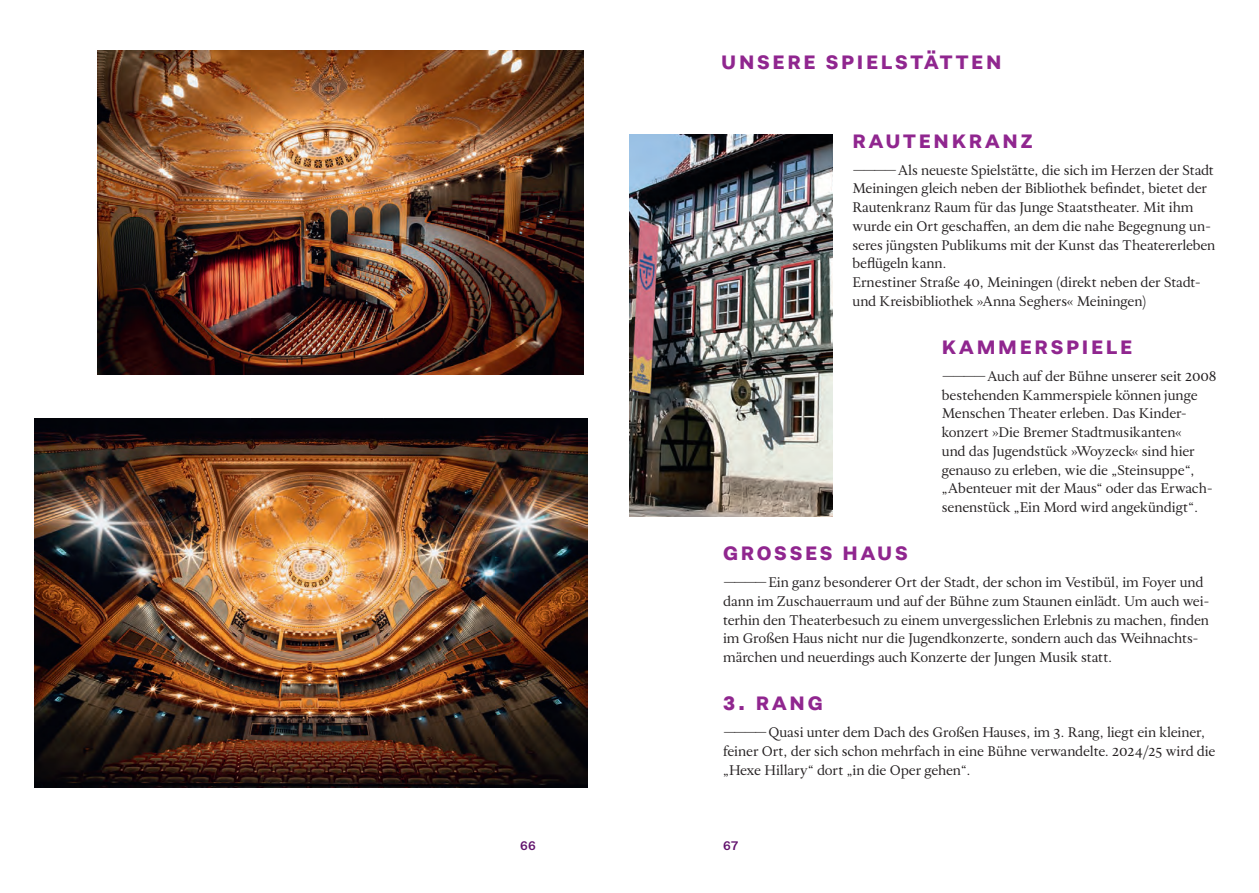
<style>
.page{position:relative;width:1259px;height:893px;background:#fff}
.page>*{position:absolute;margin:0;border:0;box-sizing:border-box;transform-origin:0 0}
.t1{font:800 22.5px "Allrounder Grotesk";letter-spacing:.12em;color:#90268f}
.t2{font:13.5px/18.8px "Allrounder Antiqua";letter-spacing:-.01em;color:#231f20}
.t3{font:700 12px "Allrounder Grotesk";color:#61116c}
</style>
<div class="page">
<img style="left:629px;top:134px;width:203px;height:383px">
<img style="left:98px;top:50px;width:486px;height:324px">
<img style="left:34px;top:418px;width:554px;height:369px">
<h1 class="t1" style="left:721px;top:43px;width:282px">UNSERE SPIELSTÄTTEN</h1>
<h1 class="t1" style="left:852px;top:122px;width:181px">RAUTENKRANZ</h1>
<p class="t2" style="left:852px;top:159px;width:364px">———— Als neueste Spielstätte, die sich im Herzen der Stadt Meiningen gleich neben der Bibliothek befindet, bietet der Rautenkranz Raum für das Junge Staatstheater. Mit ihm wurde ein Ort geschaffen, an dem die nahe Begegnung un&shy;seres jüngsten Publikums mit der Kunst das Theatererleben beflügeln kann.<br>Ernestiner Straße 40, Meiningen (direkt neben der Stadt&shy;und Kreisbibliothek »Anna Seghers« Meiningen)</p>
<h1 class="t1" style="left:942px;top:328px;width:17px">KAMMERSPIELE</h1>
<p class="t2" style="left:942px;top:366px;width:276px">———— Auch auf der Bühne unserer seit 2008 bestehenden Kammerspiele können junge Menschen Theater erleben. Das Kinder&shy;konzert »Die Bremer Stadtmusikanten«<br>und das Jugendstück »Woyzeck« sind hier genauso zu erleben, wie die „Steinsuppe“, „Abenteuer mit der Maus“ oder das Erwach&shy;senenstück „Ein Mord wird angekündigt“.</p>
<h1 class="t1" style="left:723px;top:534px;width:17px">GROSSES</h1>
<h1 class="t1" style="left:842px;top:534px;width:17px">HAUS</h1>
<p class="t2" style="left:723px;top:572px;width:488px">———— Ein ganz besonderer Ort der Stadt, der schon im Vestibül, im Foyer und dann im Zuschauerraum und auf der Bühne zum Staunen einlädt. Um auch wei&shy;terhin den Theaterbesuch zu einem unvergesslichen Erlebnis zu machen, finden im Großen Haus nicht nur die Jugendkonzerte, sondern auch das Weihnachts&shy;märchen und neuerdings auch Konzerte der Jungen Musik statt.</p>
<h1 class="t1" style="left:723px;top:684px;width:101px">3. RANG</h1>
<p class="t2" style="left:723px;top:722px;width:494px">———— Quasi unter dem Dach des Großen Hauses, im 3. Rang, liegt ein kleiner, feiner Ort, der sich schon mehrfach in eine Bühne verwandelte. 2024/25 wird die „Hexe Hillary“ dort „in die Oper gehen“.</p>
<p class="t3" style="left:520px;top:836px;width:17px">66</p>
<p class="t3" style="left:723px;top:836px;width:17px">67</p>
</div>
